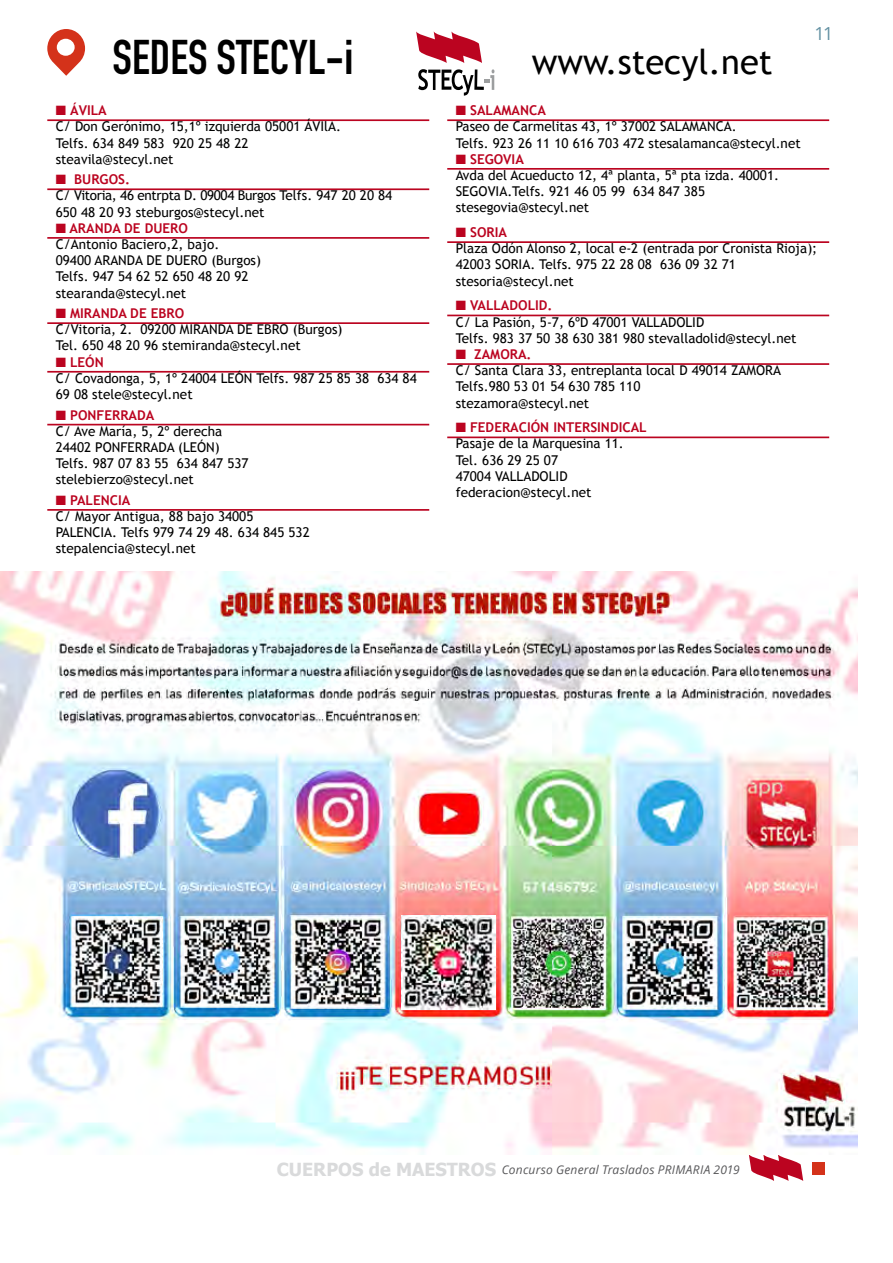
<style>
.page{position:relative;width:893px;height:1263px;background:#fff}
.page>*{position:absolute;margin:0;border:0;box-sizing:border-box;transform-origin:0 0}
.t1{font:700 48px "DIN Condensed";color:#000}
.t2{font:34.5px "Trebuchet MS";color:#000}
.t3{font:18px "Open Sans";color:#6290a2}
.t4{font:13.5px/16.2px "Trebuchet MS";color:#000}
.t5{font:italic 12px "Open Sans";letter-spacing:.02em;color:#58585a}
.s1{color:#bb0420}
.s2{font-weight:700;color:#bb0420}
.s3{font-family:"Tahoma";font-weight:700;font-style:normal;font-size:18px;color:#d9dadb}
</style>
<div class="page">
<svg style="left:749px;top:1155px;width:54px;height:26px"></svg>
<img style="left:0;top:571px;width:858px;height:583px">
<svg style="left:416px;top:31px;width:66px;height:32px"></svg>
<svg style="left:418px;top:69px;width:76px;height:27px"></svg>
<div style="left:812px;top:1162px;width:13px;height:13px;background:#d4321a"></div>
<img style="left:401px;top:916px;width:95px;height:93px">
<svg style="left:47px;top:29px;width:38px;height:47px"></svg>
<hr style="left:47px;top:119px;width:382px;height:2px;background:#bb0420">
<hr style="left:47px;top:188px;width:382px;height:2px;background:#bb0420">
<hr style="left:47px;top:237px;width:382px;height:2px;background:#bb0420">
<hr style="left:47px;top:322px;width:382px;height:2px;background:#bb0420">
<hr style="left:47px;top:371px;width:382px;height:2px;background:#bb0420">
<hr style="left:47px;top:424px;width:382px;height:1px;background:#bb0420">
<hr style="left:47px;top:509px;width:382px;height:2px;background:#bb0420">
<hr style="left:447px;top:119px;width:382px;height:2px;background:#bb0420">
<hr style="left:447px;top:168px;width:382px;height:2px;background:#bb0420">
<hr style="left:447px;top:241px;width:382px;height:2px;background:#bb0420">
<hr style="left:447px;top:315px;width:382px;height:1px;background:#bb0420">
<hr style="left:447px;top:363px;width:382px;height:2px;background:#bb0420">
<hr style="left:447px;top:436px;width:382px;height:2px;background:#bb0420">
<h3 class="t3" style="left:814px;top:21px;width:20px">11</h3>
<h1 class="t1" style="left:113px;top:25px;width:242px">SEDES STECYL-i</h1>
<h2 class="t2" style="left:532px;top:41px;width:242px">www.stecyl.net</h2>
<p class="t4" style="left:56px;top:102px;width:287px"><span class="s1">■</span> <span class="s2">ÁVILA<br></span>C/ Don Gerónimo, 15,1º izquierda 05001 ÁVIlA.<br>Telfs. 634 849 583 920 25 48 22 steavila@stecyl.net</p>
<p class="t4" style="left:56px;top:171px;width:338px"><span class="s1">■</span> <span class="s2">BURGOS.<br></span>C/ Vitoria, 46 entrpta D. 09004 Burgos Telfs. 947 20 20 84<br>650 48 20 93 steburgos@stecyl.net</p>
<p class="t4" style="left:56px;top:220px;width:207px"><span class="s1">■</span> <span class="s2">ARANDA DE DUERO<br></span>C/Antonio Baciero,2, bajo.<br>09400 ARANDA DE DUERO (Burgos)<br>Telfs. 947 54 62 52 650 48 20 92 stearanda@stecyl.net</p>
<p class="t4" style="left:56px;top:305px;width:288px"><span class="s1">■</span> <span class="s2">MIRANDA DE EBRO<br></span>C/Vitoria, 2. 09200 MIRANDA DE EBRO (Burgos)<br>Tel. 650 48 20 96 stemiranda@stecyl.net</p>
<p class="t4" style="left:56px;top:354px;width:362px"><span class="s1">■</span> <span class="s2">LEÓN<br></span>C/ Covadonga, 5, 1º 24004 LEÓN Telfs. 987 25 85 38 634 84<br>69 08 stele@stecyl.net</p>
<p class="t4" style="left:56px;top:407px;width:194px"><span class="s1">■</span> <span class="s2">PONFERRADA<br></span>C/ Ave María, 5, 2º derecha<br>24402 PONFERRADA (LEÓN)<br>Telfs. 987 07 83 55 634 847 537 stelebierzo@stecyl.net</p>
<p class="t4" style="left:56px;top:492px;width:255px"><span class="s1">■</span> <span class="s2">PALENCIA<br></span>C/ Mayor Antigua, 88 bajo 34005<br>PALENCIA. Telfs 979 74 29 48. 634 845 532 stepalencia@stecyl.net</p>
<p class="t4" style="left:456px;top:102px;width:346px"><span class="s1">■</span> <span class="s2">SALAMANCA<br></span>Paseo de Carmelitas 43, 1º 37002 SALAMANCA.<br>Telfs. 923 26 11 10 616 703 472 stesalamanca@stecyl.net</p>
<p class="t4" style="left:456px;top:151px;width:325px"><span class="s1">■</span> <span class="s2">SEGOVIA<br></span>Avda del Acueducto 12, 4ª planta, 5ª pta izda. 40001.<br>SEGOVIA.Telfs. 921 46 05 99 634 847 385 stesegovia@stecyl.net</p>
<p class="t4" style="left:456px;top:224px;width:363px"><span class="s1">■</span> <span class="s2">SORIA<br></span>Plaza Odón Alonso 2, local e-2 (entrada por Cronista Rioja);<br>42003 SORIA. Telfs. 975 22 28 08 636 09 32 71 stesoria@stecyl.net</p>
<p class="t4" style="left:456px;top:298px;width:342px"><span class="s1">■</span> <span class="s2">VALLADOLID.<br></span>C/ La Pasión, 5-7, 6ºD 47001 VALLADOLID<br>Telfs. 983 37 50 38 630 381 980 stevalladolid@stecyl.net</p>
<p class="t4" style="left:456px;top:346px;width:327px"><span class="s1">■</span> <span class="s2">ZAMORA.<br></span>C/ Santa Clara 33, entreplanta local D 49014 ZAMORA<br>Telfs.980 53 01 54 630 785 110<br>stezamora@stecyl.net</p>
<p class="t4" style="left:456px;top:420px;width:192px"><span class="s1">■</span> <span class="s2">FEDERACIÓN INTERSINDICAL<br></span>Pasaje de la Marquesina 11.<br>Tel. 636 29 25 07<br>47004 VALLADOLID federacion@stecyl.net</p>
<p class="t5" style="left:277px;top:1161px;width:464px"><span class="s3">CUERPOS de MAESTROS</span> Concurso General Traslados PRIMARIA 2019</p>
</div>
